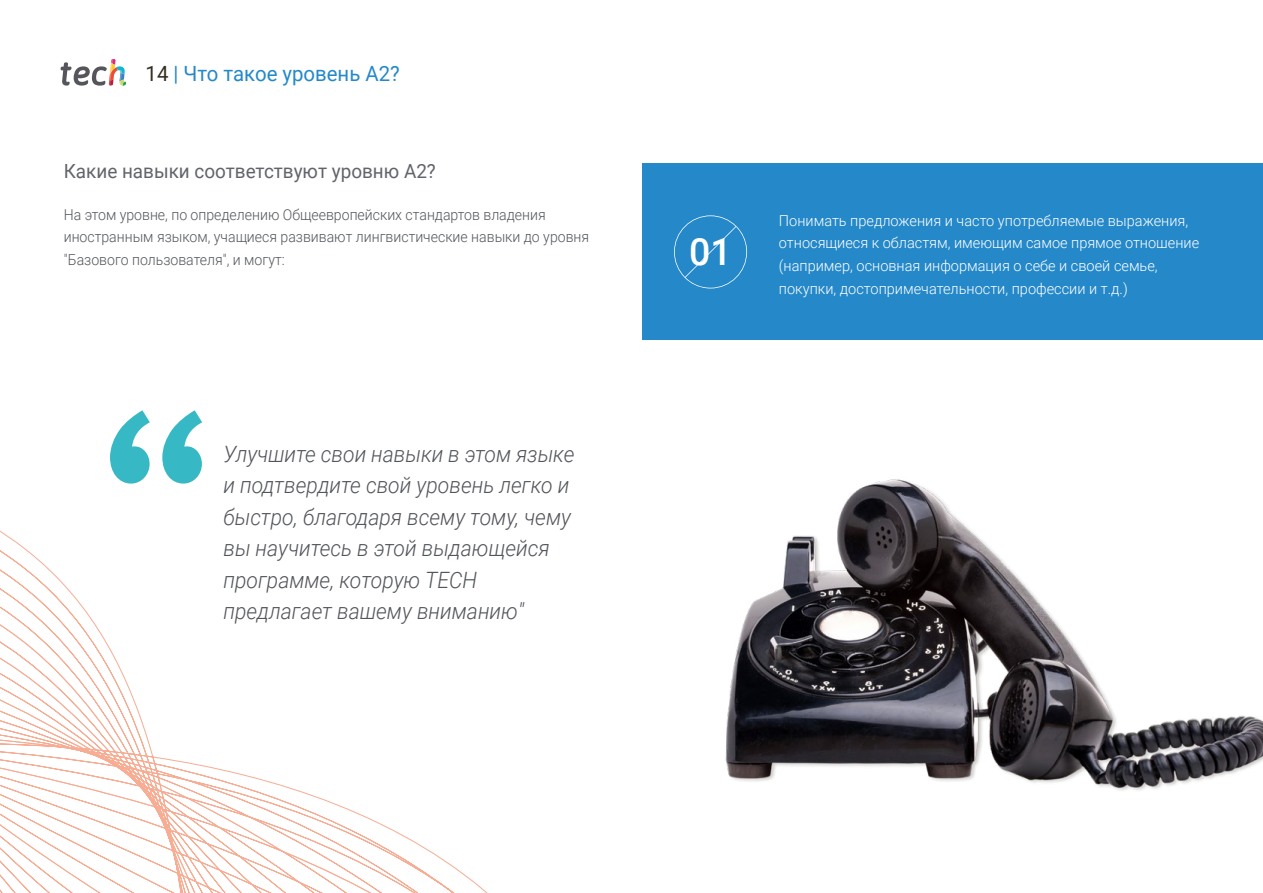
<style>
.page{position:relative;width:1263px;height:893px;background:#fff}
.page>*{position:absolute;margin:0;border:0;box-sizing:border-box;transform-origin:0 0}
.t1{font:500 37.5px "Roboto";color:#fff}
.t2{font:italic 300 22.5px/31.5px "Roboto";color:#52555b;scale:.94 1}
.t3{font:21px "Roboto";color:#2488c9}
.t4{font:19.5px "Roboto";color:#61646a}
.t5{font:300 15px/22.5px "Roboto";color:#fff}
.t6{font:300 15px/22.5px "Roboto";color:#52555b;scale:.94 1}
.s1{color:#312e20}
</style>
<div class="page">
<svg style="left:61px;top:59px;width:65px;height:27px"></svg>
<svg style="left:0;top:530px;width:488px;height:363px"></svg>
<div style="left:642px;top:164px;width:621px;height:176px;background:#2488c9"></div>
<img style="left:725px;top:479px;width:538px;height:312px">
<svg style="left:110px;top:410px;width:92px;height:74px"></svg>
<svg style="left:674px;top:215px;width:73px;height:73px"></svg>
<h3 class="t3" style="left:146px;top:59px;width:256px"><span class="s1">14</span> | Что такое уровень A2?</h3>
<h3 class="t4" style="left:64px;top:158px;width:374px">Какие навыки соответствуют уровню A2?</h3>
<p class="t6" style="left:64px;top:202px;width:560px">На этом уровне, по определению Общеевропейских стандартов владения иностранным языком, учащиеся развивают лингвистические навыки до уровня "Базового пользователя", и могут:</p>
<h2 class="t2" style="left:223px;top:437px;width:375px">Улучшите свои навыки в этом языке и подтвердите свой уровень легко и быстро, благодаря всему тому, чему вы научитесь в этой выдающейся программе, которую TECH предлагает вашему вниманию"</h2>
<h1 class="t1" style="left:689px;top:225px;width:44px">01</h1>
<p class="t5" style="left:779px;top:209px;width:422px">Понимать предложения и часто употребляемые выражения, относящиеся к областям, имеющим самое прямое отношение (например, основная информация о себе и своей семье, покупки, достопримечательности, профессии и т.д.)</p>
</div>
